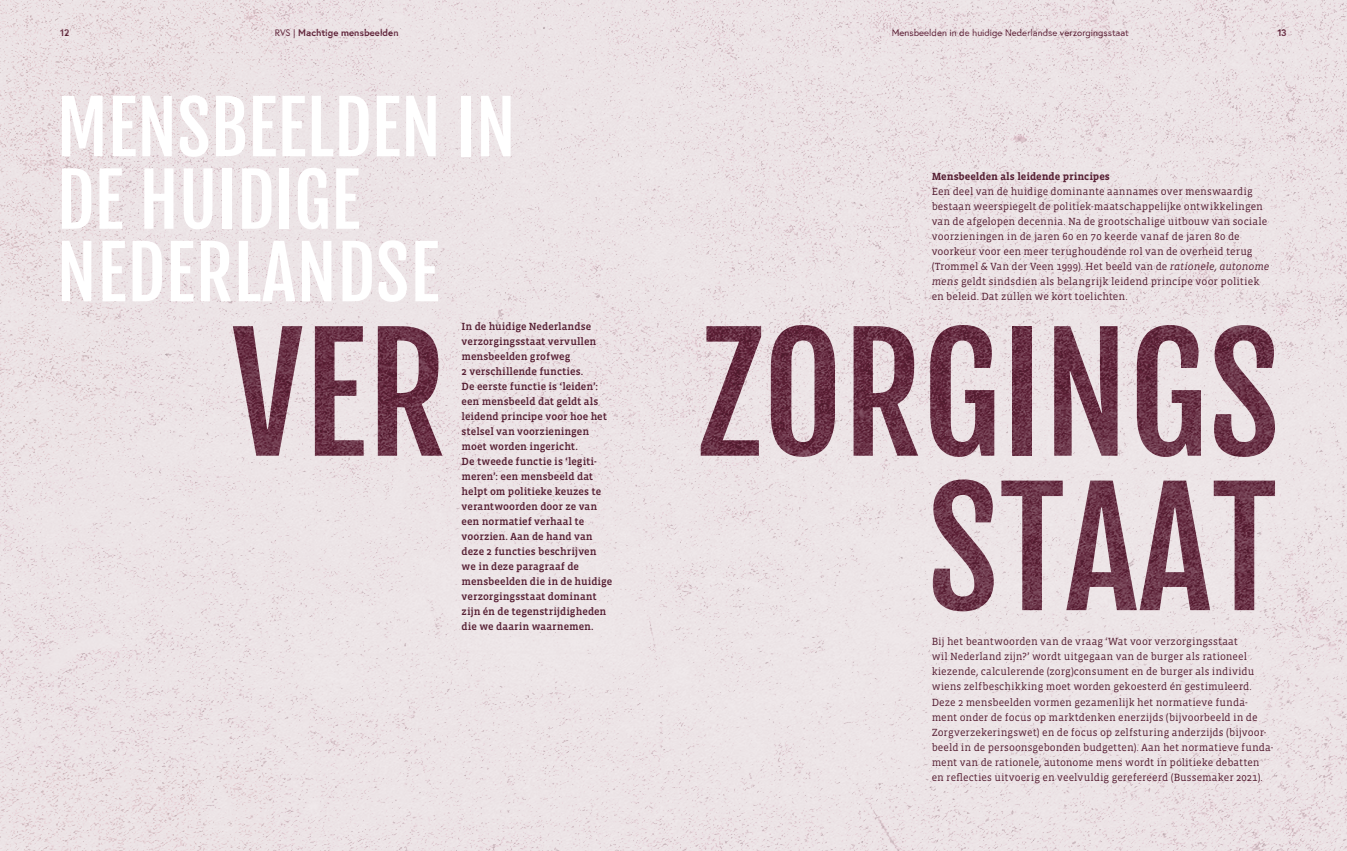
<style>
.page{position:relative;width:1347px;height:851px;background:#fff}
.page>*{position:absolute;margin:0;border:0;box-sizing:border-box;transform-origin:0 0}
.t1{font:72.5px "Fjalla One";color:#fff}
.body_text{font:10.62px/15px "Vista Slab OTCE";letter-spacing:.005em;color:#572034}
.body_text-2{font:500 10.62px/15px "Vista Slab OTCE";color:#572034}
.body_text-3{font:700 10.62px "Vista Slab OTCE";letter-spacing:.005em;color:#572034}
.page_numbers_and_sub{font:9.5px "Europa";color:#572034}
.page_numbers_and_sub-2{font:700 9.5px "Europa";letter-spacing:.005em;color:#572034}
.s1{font-weight:400}
.s2{font-style:italic}
</style>
<div class="page">
<img style="left:0;top:0;width:1346px;height:850px">
<p class="page_numbers_and_sub-2" style="left:60px;top:26px;width:11px">12</p>
<p class="page_numbers_and_sub-2" style="left:275px;top:26px;width:125px"><span class="s1">RVS |</span> Machtige mensbeelden</p>
<p class="page_numbers_and_sub" style="left:891px;top:26px;width:238px">Mensbeelden in de huidige Nederlandse verzorgingsstaat</p>
<p class="page_numbers_and_sub-2" style="left:1277px;top:26px;width:11px">13</p>
<p class="t1" style="left:57px;top:83px;width:460px">MENSBEELDEN IN</p>
<p class="t1" style="left:57px;top:155px;width:305px">DE HUIDIGE</p>
<p class="t1" style="left:57px;top:228px;width:384px">NEDERLANDSE</p>
<p class="body_text-2" style="left:461px;top:319px;width:152px">In de huidige Nederlandse verzorgingsstaat vervullen mensbeelden grofweg<br>2 verschillende functies.<br>De eerste functie is ‘leiden’: een mensbeeld dat geldt als leidend principe voor hoe het stelsel van voorzieningen moet worden ingericht.<br>De tweede functie is ‘legiti&shy;meren’: een mensbeeld dat helpt om politieke keuzes te verantwoorden door ze van een normatief verhaal te voorzien. Aan de hand van deze 2 functies beschrijven we in deze paragraaf de mensbeelden die in de huidige verzorgingsstaat dominant zijn én de tegenstrijdigheden die we daarin waarnemen.</p>
<p class="body_text-3" style="left:931px;top:170px;width:180px">Mensbeelden als leidende principes</p>
<p class="body_text" style="left:931px;top:184px;width:339px">Een deel van de huidige dominante aannames over menswaardig bestaan weerspiegelt de politiek-maatschappelijke ontwikkelingen van de afgelopen decennia. Na de grootschalige uitbouw van sociale voorzieningen in de jaren 60 en 70 keerde vanaf de jaren 80 de voorkeur voor een meer terughoudende rol van de overheid terug (Trommel &amp; Van der Veen 1999). Het beeld van de <span class="s2">rationele, autonome mens</span> geldt sindsdien als belangrijk leidend principe voor politiek en beleid. Dat zullen we kort toelichten.</p>
<p class="body_text" style="left:931px;top:634px;width:343px">Bij het beantwoorden van de vraag ‘Wat voor verzorgingsstaat<br>wil Nederland zijn?’ wordt uitgegaan van de burger als rationeel kiezende, calculerende (zorg)consument en de burger als individu wiens zelfbeschikking moet worden gekoesterd én gestimuleerd.<br>Deze 2 mensbeelden vormen gezamenlijk het normatieve funda&shy;ment onder de focus op marktdenken enerzijds (bijvoorbeeld in de Zorgverzekeringswet) en de focus op zelfsturing anderzijds (bijvoor&shy;beeld in de persoonsgebonden budgetten). Aan het normatieve funda&shy;ment van de rationele, autonome mens wordt in politieke debatten en reflecties uitvoerig en veelvuldig gerefereerd (Bussemaker 2021).</p>
</div>
